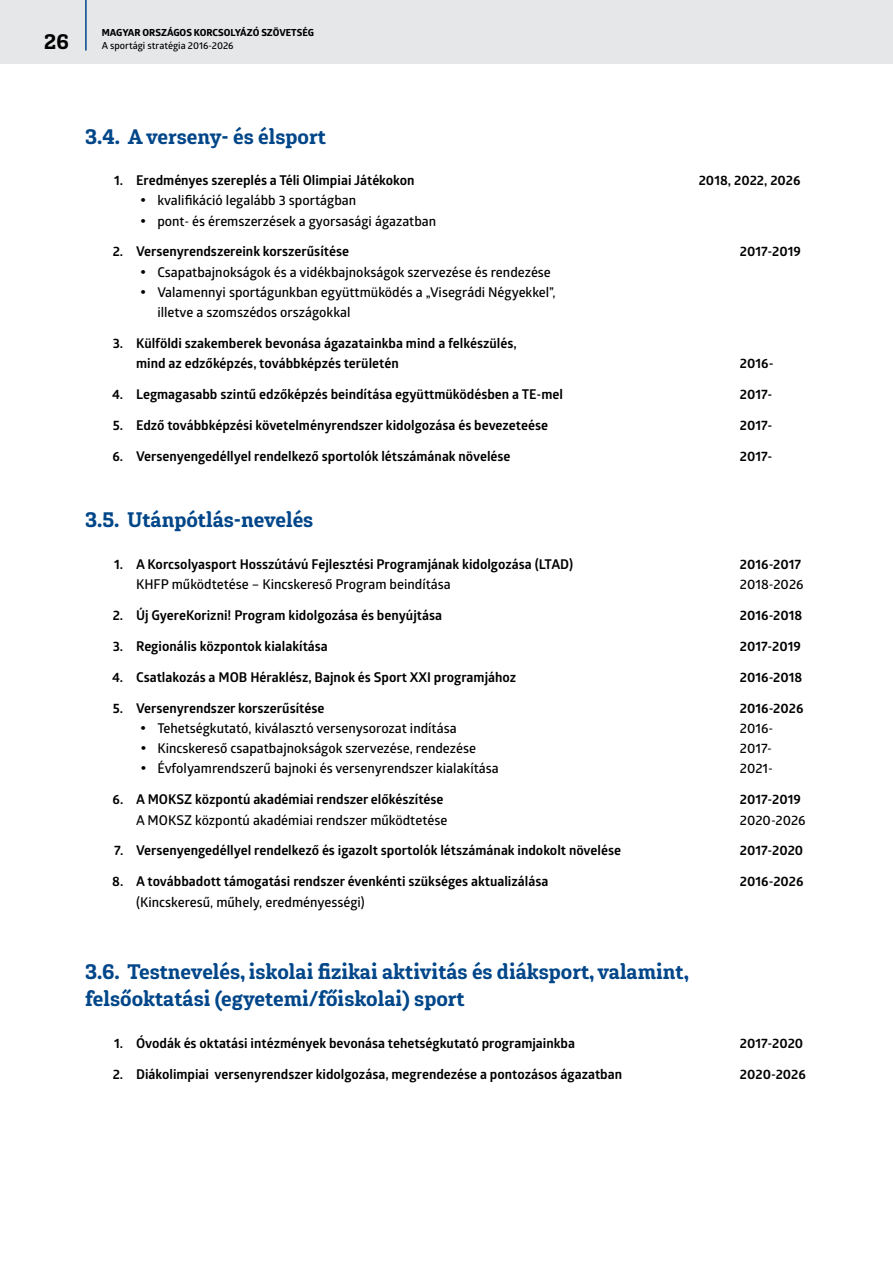
<style>
.page{position:relative;width:893px;height:1263px;background:#fff}
.page>*{position:absolute;margin:0;border:0;box-sizing:border-box;transform-origin:0 0}
.t1{font:900 21px/27px "Gaspo Slab";color:#004689}
.t2{font:900 21px "Gaspo Slab";color:#000}
.t3{font:700 13.5px/20.2px "Glober";color:#000}
.t4{font:600 13.5px/20.2px "Glober";color:#000}
.t5{font:700 9.75px "Globerx";color:#000}
.t6{font:600 9.75px "Glober";color:#000}
</style>
<div class="page">
<div style="left:0;top:0;width:893px;height:64px;background:#e6e7e8"></div>
<hr style="left:85px;top:0;width:2px;height:51px;background:#004689">
<h1 class="t2" style="left:44px;top:28px;width:26px">26</h1>
<p class="t5" style="left:102px;top:25px;width:214px">MAGYAR ORSZÁGOS KORCSOLYÁZÓ SZÖVETSÉG</p>
<p class="t6" style="left:102px;top:39px;width:133px">A sportági stratégia 2016-2026</p>
<h1 class="t1" style="left:85px;top:123px;width:242px">3.4. A verseny- és élsport</h1>
<p class="t3" style="left:114px;top:170px;width:302px">1. Eredményes szereplés a Téli Olimpiai Játékokon</p>
<p class="t3" style="left:699px;top:170px;width:103px">2018, 2022, 2026</p>
<p class="t4" style="left:140px;top:190px;width:217px">• kvalifikáció legalább 3 sportágban</p>
<p class="t4" style="left:140px;top:210px;width:297px">• pont- és éremszerzések a gyorsasági ágazatban</p>
<p class="t3" style="left:113px;top:241px;width:238px">2. Versenyrendszereink korszerűsítése</p>
<p class="t3" style="left:740px;top:241px;width:62px">2017-2019</p>
<p class="t4" style="left:140px;top:261px;width:412px">• Csapatbajnokságok és a vidékbajnokságok szervezése és rendezése</p>
<p class="t4" style="left:157px;top:282px;width:400px;text-indent:-17px">• Valamennyi sportágunkban együttmüködés a „Visegrádi Négyekkel”, illetve a szomszédos országokkal</p>
<p class="t3" style="left:136px;top:333px;width:382px;text-indent:-23px">3. Külföldi szakemberek bevonása ágazatainkba mind a felkészülés, mind az edzőképzés, továbbképzés területén</p>
<p class="t3" style="left:740px;top:353px;width:35px">2016-</p>
<p class="t3" style="left:112px;top:384px;width:452px">4. Legmagasabb szintű edzőképzés beindítása együttmüködésben a TE-mel</p>
<p class="t3" style="left:740px;top:384px;width:34px">2017-</p>
<p class="t3" style="left:113px;top:415px;width:437px">5. Edző továbbképzési követelményrendszer kidolgozása és bevezeteése</p>
<p class="t3" style="left:740px;top:415px;width:34px">2017-</p>
<p class="t3" style="left:113px;top:446px;width:399px">6. Versenyengedéllyel rendelkező sportolók létszámának növelése</p>
<p class="t3" style="left:740px;top:446px;width:34px">2017-</p>
<h1 class="t1" style="left:85px;top:507px;width:230px">3.5. Utánpótlás-nevelés</h1>
<p class="t3" style="left:114px;top:554px;width:460px">1. A Korcsolyasport Hosszútávú Fejlesztési Programjának kidolgozása (LTAD)</p>
<p class="t3" style="left:740px;top:554px;width:63px">2016-2017</p>
<p class="t4" style="left:136px;top:574px;width:316px">KHFP működtetése – Kincskereső Program beindítása</p>
<p class="t4" style="left:740px;top:574px;width:65px">2018-2026</p>
<p class="t3" style="left:113px;top:605px;width:331px">2. Új GyereKorizni! Program kidolgozása és benyújtása</p>
<p class="t3" style="left:740px;top:605px;width:64px">2016-2018</p>
<p class="t3" style="left:113px;top:636px;width:217px">3. Regionális központok kialakítása</p>
<p class="t3" style="left:740px;top:636px;width:62px">2017-2019</p>
<p class="t3" style="left:112px;top:667px;width:406px">4. Csatlakozás a MOB Héraklész, Bajnok és Sport XXI programjához</p>
<p class="t3" style="left:740px;top:667px;width:64px">2016-2018</p>
<p class="t3" style="left:113px;top:697px;width:213px">5. Versenyrendszer korszerűsítése</p>
<p class="t3" style="left:740px;top:697px;width:65px">2016-2026</p>
<p class="t4" style="left:140px;top:718px;width:318px">• Tehetségkutató, kiválasztó versenysorozat indítása</p>
<p class="t4" style="left:740px;top:718px;width:35px">2016-</p>
<p class="t4" style="left:140px;top:738px;width:337px">• Kincskereső csapatbajnokságok szervezése, rendezése</p>
<p class="t4" style="left:740px;top:738px;width:34px">2017-</p>
<p class="t4" style="left:140px;top:758px;width:360px">• Évfolyamrendszerű bajnoki és versenyrendszer kialakítása</p>
<p class="t4" style="left:740px;top:758px;width:35px">2021-</p>
<p class="t3" style="left:113px;top:789px;width:332px">6. A MOKSZ központú akadémiai rendszer előkészítése</p>
<p class="t3" style="left:740px;top:789px;width:62px">2017-2019</p>
<p class="t4" style="left:136px;top:809px;width:313px">A MOKSZ központú akadémiai rendszer működtetése</p>
<p class="t4" style="left:740px;top:809px;width:67px">2020-2026</p>
<p class="t3" style="left:114px;top:840px;width:508px">7. Versenyengedéllyel rendelkező és igazolt sportolók létszámának indokolt növelése</p>
<p class="t3" style="left:740px;top:840px;width:65px">2017-2020</p>
<p class="t3" style="left:112px;top:871px;width:438px">8. A továbbadott támogatási rendszer évenkénti szükséges aktualizálása</p>
<p class="t3" style="left:740px;top:871px;width:65px">2016-2026</p>
<p class="t4" style="left:136px;top:891px;width:230px">(Kincskeresű, műhely, eredményességi)</p>
<h1 class="t1" style="left:85px;top:959px;width:605px">3.6. Testnevelés, iskolai fizikai aktivitás és diáksport, valamint, felsőoktatási (egyetemi/főiskolai) sport</h1>
<p class="t3" style="left:114px;top:1033px;width:462px">1. Óvodák és oktatási intézmények bevonása tehetségkutató programjainkba</p>
<p class="t3" style="left:740px;top:1033px;width:65px">2017-2020</p>
<p class="t3" style="left:113px;top:1063px;width:511px">2. Diákolimpiai versenyrendszer kidolgozása, megrendezése a pontozásos ágazatban</p>
<p class="t3" style="left:740px;top:1063px;width:68px">2020-2026</p>
</div>
